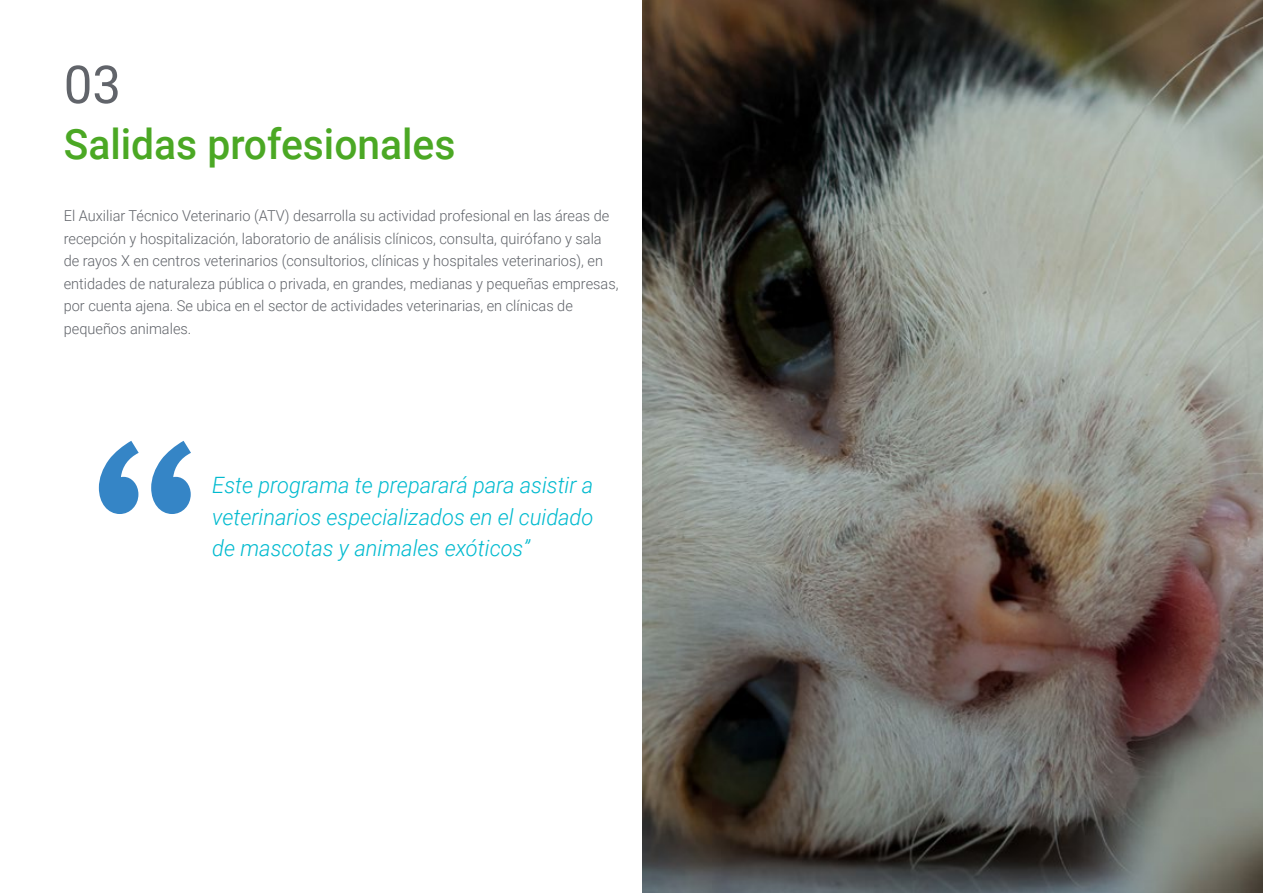
<style>
.page{position:relative;width:1263px;height:893px;background:#fff}
.page>*{position:absolute;margin:0;border:0;box-sizing:border-box;transform-origin:0 0}
.t1{font:52.5px "Roboto";color:#61646a}
.t2{font:500 42px "Roboto";color:#4ba824}
.t3{font:italic 300 22.5px/31.5px "Roboto";color:#00bacf;text-align:justify}
.t4{font:300 15px/22.5px "Roboto";color:#61646a}
</style>
<div class="page">
<img style="left:642px;top:0;width:621px;height:893px">
<svg style="left:99px;top:441px;width:92px;height:73px"></svg>
<h1 class="t1" style="left:64px;top:48px;width:59px">03</h1>
<h2 class="t2" style="left:64px;top:115px;width:393px">Salidas profesionales</h2>
<p class="t4" style="left:64px;top:204px;width:556px">El Auxiliar Técnico Veterinario (ATV) desarrolla su actividad profesional en las áreas de recepción y hospitalización, laboratorio de análisis clínicos, consulta, quirófano y sala de rayos X en centros veterinarios (consultorios, clínicas y hospitales veterinarios), en entidades de naturaleza pública o privada, en grandes, medianas y pequeñas empresas, por cuenta ajena. Se ubica en el sector de actividades veterinarias, en clínicas de pequeños animales.</p>
<h3 class="t3" style="left:212px;top:469px;width:383px">Este programa te preparará para asistir a veterinarios especializados en el cuidado de mascotas y animales exóticos”</h3>
</div>
